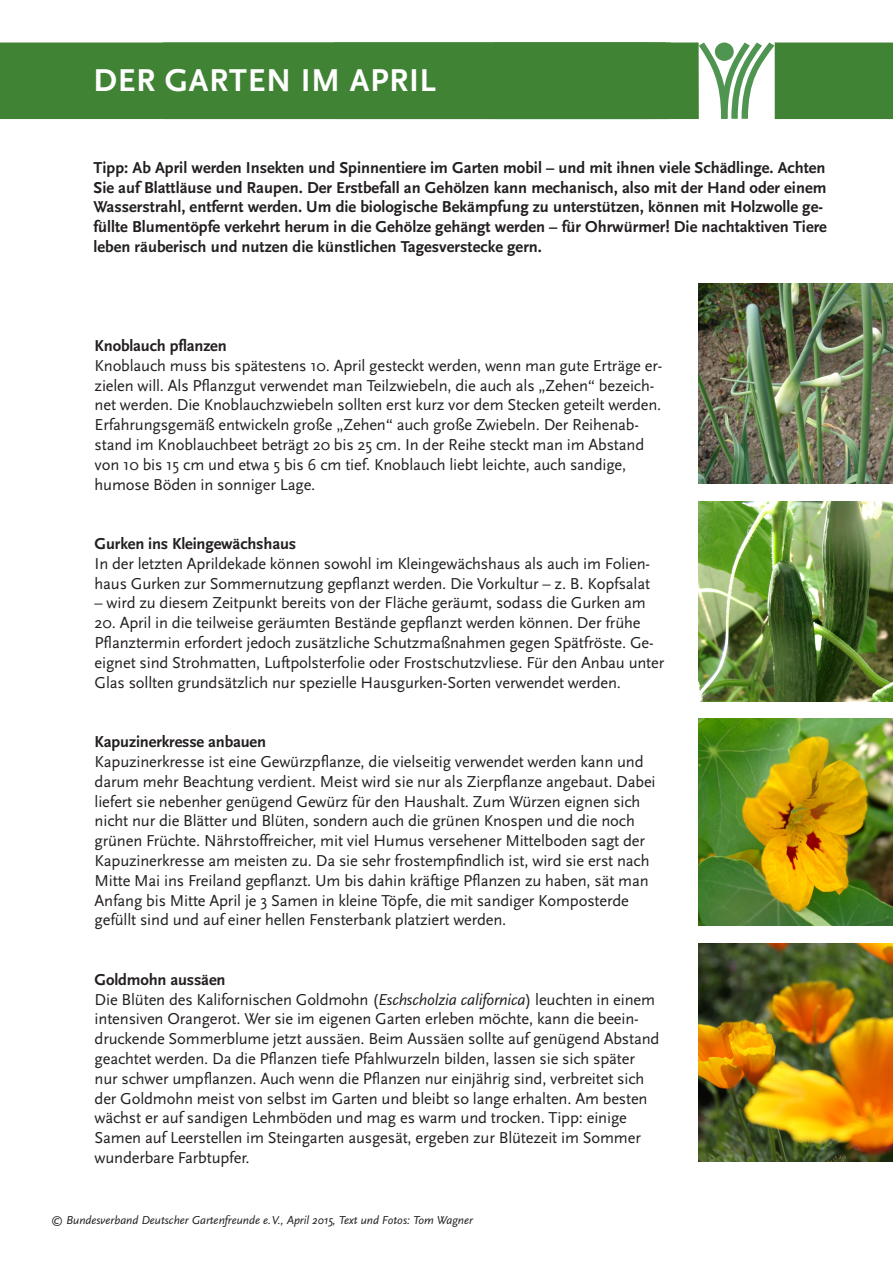
<style>
.page{position:relative;width:893px;height:1263px;background:#fff}
.page>*{position:absolute;margin:0;border:0;box-sizing:border-box;transform-origin:0 0}
.t1{font:700 33px "Scala Sans LF";letter-spacing:.02em;color:#fff}
.t2{font:16.5px/19.8px "Scala Sans";letter-spacing:-.01em;color:#231f20}
.t3{font:700 16.5px/19.8px "Scala Sans";color:#231f20}
.t4{font:italic 12px "Scala Sans";color:#231f20}
.s1{font-weight:700}
.s2{font-style:italic}
</style>
<div class="page">
<div style="left:0;top:43px;width:699px;height:76px;background:#408335"></div>
<div style="left:775px;top:43px;width:118px;height:76px;background:#408335"></div>
<img style="left:699px;top:501px;width:194px;height:200px">
<img style="left:699px;top:284px;width:194px;height:200px">
<img style="left:699px;top:719px;width:194px;height:207px">
<img style="left:699px;top:943px;width:194px;height:219px">
<svg style="left:699px;top:43px;width:75px;height:76px"></svg>
<h1 class="t1" style="left:94px;top:62px;width:344px">DER GARTEN IM APRIL</h1>
<p class="t3" style="left:94px;top:158px;width:735px">Tipp: Ab April werden Insekten und Spinnentiere im Garten mobil – und mit ihnen viele Schädlinge. Achten Sie auf Blattläuse und Raupen. Der Erstbefall an Gehölzen kann mechanisch, also mit der Hand oder einem Wasserstrahl, entfernt werden. Um die biologische Bekämpfung zu unterstützen, können mit Holzwolle ge&shy;füllte Blumentöpfe verkehrt herum in die Gehölze gehängt werden – für Ohrwürmer! Die nachtaktiven Tiere leben räuberisch und nutzen die künstlichen Tagesverstecke gern.</p>
<p class="t3" style="left:95px;top:336px;width:134px">Knoblauch pflanzen</p>
<p class="t2" style="left:95px;top:356px;width:569px">Knoblauch muss bis spätestens 10. April gesteckt werden, wenn man gute Erträge er&shy;zielen will. Als Pflanzgut verwendet man Teilzwiebeln, die auch als „Zehen“ bezeich&shy;net werden. Die Knoblauchzwiebeln sollten erst kurz vor dem Stecken geteilt werden.<br>Erfahrungsgemäß entwickeln große „Zehen“ auch große Zwiebeln. Der Reihenab&shy;stand im Knoblauchbeet beträgt 20 bis 25 cm. In der Reihe steckt man im Abstand von 10 bis 15 cm und etwa 5 bis 6 cm tief. Knoblauch liebt leichte, auch sandige, humose Böden in sonniger Lage.</p>
<p class="t3" style="left:95px;top:534px;width:203px">Gurken ins Kleingewächshaus</p>
<p class="t2" style="left:95px;top:554px;width:557px">In der letzten Aprildekade können sowohl im Kleingewächshaus als auch im Folien&shy;haus Gurken zur Sommernutzung gepflanzt werden. Die Vorkultur – z. B. Kopfsalat</p>
<p class="t2" style="left:95px;top:593px;width:553px">– wird zu diesem Zeitpunkt bereits von der Fläche geräumt, sodass die Gurken am</p>
<p class="t2" style="left:95px;top:613px;width:571px">20. April in die teilweise geräumten Bestände gepflanzt werden können. Der frühe Pflanztermin erfordert jedoch zusätzliche Schutzmaßnahmen gegen Spätfröste. Ge&shy;eignet sind Strohmatten, Luftpolsterfolie oder Frostschutzvliese. Für den Anbau unter Glas sollten grundsätzlich nur spezielle Hausgurken-Sorten verwendet werden.</p>
<p class="t3" style="left:95px;top:732px;width:173px">Kapuzinerkresse anbauen</p>
<p class="t2" style="left:95px;top:752px;width:563px">Kapuzinerkresse ist eine Gewürzpflanze, die vielseitig verwendet werden kann und darum mehr Beachtung verdient. Meist wird sie nur als Zierpflanze angebaut. Dabei liefert sie nebenher genügend Gewürz für den Haushalt. Zum Würzen eignen sich nicht nur die Blätter und Blüten, sondern auch die grünen Knospen und die noch grünen Früchte. Nährstoffreicher, mit viel Humus versehener Mittelboden sagt der Kapuzinerkresse am meisten zu. Da sie sehr frostempfindlich ist, wird sie erst nach Mitte Mai ins Freiland gepflanzt. Um bis dahin kräftige Pflanzen zu haben, sät man Anfang bis Mitte April je 3 Samen in kleine Töpfe, die mit sandiger Komposterde gefüllt sind und auf einer hellen Fensterbank platziert werden.</p>
<p class="t2" style="left:95px;top:970px;width:566px"><span class="s1">Goldmohn aussäen<br></span>Die Blüten des Kalifornischen Goldmohn (<span class="s2">Eschscholzia californica</span>) leuchten in einem intensiven Orangerot. Wer sie im eigenen Garten erleben möchte, kann die beein&shy;druckende Sommerblume jetzt aussäen. Beim Aussäen sollte auf genügend Abstand geachtet werden. Da die Pflanzen tiefe Pfahlwurzeln bilden, lassen sie sich später nur schwer umpflanzen. Auch wenn die Pflanzen nur einjährig sind, verbreitet sich der Goldmohn meist von selbst im Garten und bleibt so lange erhalten. Am besten wächst er auf sandigen Lehmböden und mag es warm und trocken. Tipp: einige Samen auf Leerstellen im Steingarten ausgesät, ergeben zur Blütezeit im Sommer wunderbare Farbtupfer.</p>
<p class="t4" style="left:51px;top:1213px;width:423px">© Bundesverband Deutscher Gartenfreunde e.V., April 2015, Text und Fotos: Tom Wagner</p>
</div>
